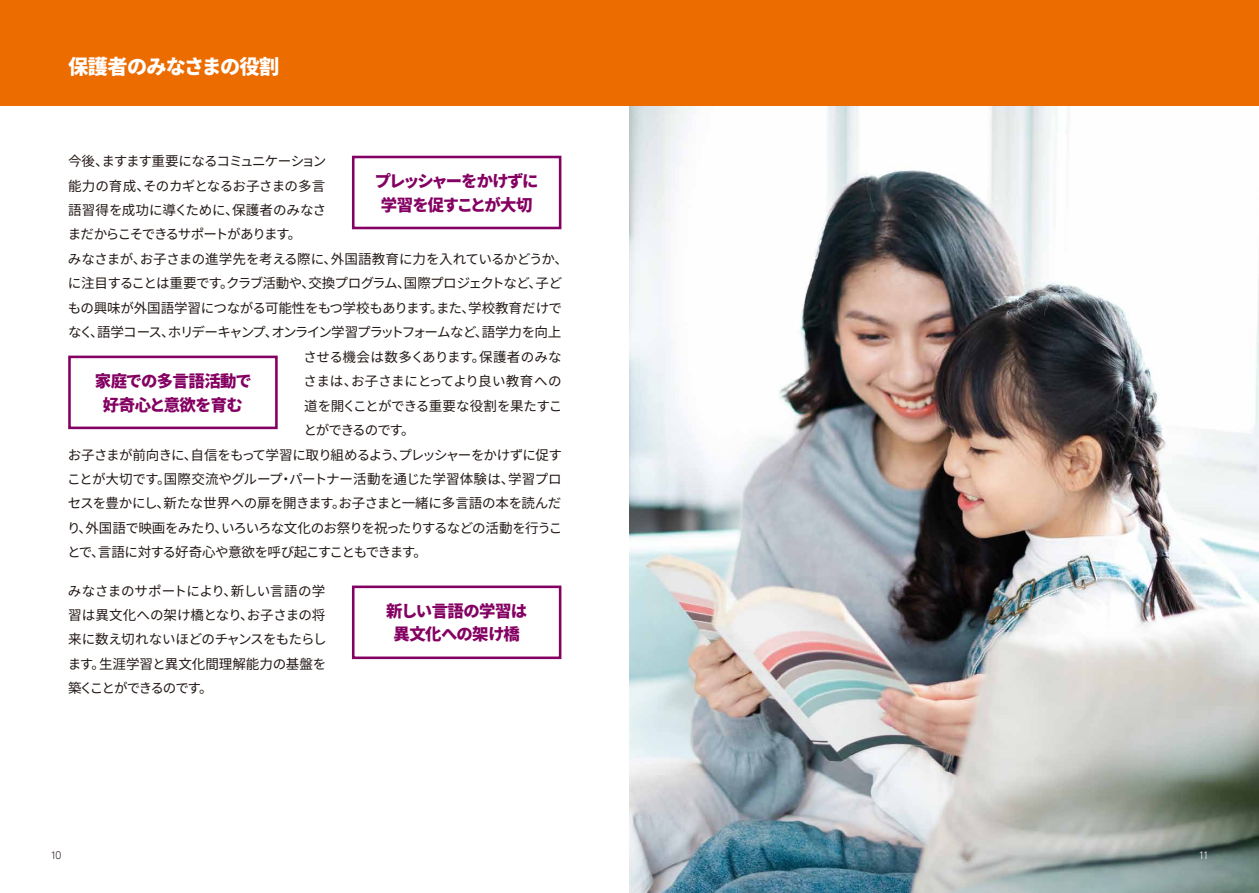
<style>
.page{position:relative;width:1259px;height:893px;background:#fff}
.page>*{position:absolute;margin:0;border:0;box-sizing:border-box;transform-origin:0 0}
.t1{font:900 20.25px "Noto Sans CJ Kjp";letter-spacing:-.04em;color:#fff}
.t2{font:900 16.35px/23.4px "Noto Sans CJ Kjp";letter-spacing:-.045em;color:#840062;text-align:center}
.t3{font:900 16.35px/23.4px "Noto Sans CJ Kjp";letter-spacing:-.085em;color:#840062;text-align:center}
.t4{font:13.5px/24.5px "Noto Sans CJ Kjp";letter-spacing:-.045em;color:#221815;text-align:justify}
.t5{font:13.5px "Noto Sans CJ Kjp";letter-spacing:-.065em;color:#221815}
.t6{font:13.5px "Noto Sans CJ Kjp";letter-spacing:-.025em;color:#221815}
.t7{font:13.5px "Noto Sans CJ Kjp";letter-spacing:-.015em;color:#221815}
.t8{font:13.5px "Noto Sans CJ Kjp";letter-spacing:-.09em;color:#221815}
.t9{font:13.5px "Noto Sans CJ Kjp";letter-spacing:-.02em;color:#221815}
.t10{font:13.5px "Noto Sans CJ Kjp";letter-spacing:-.1em;color:#221815}
.t11{font:13.5px "Noto Sans CJ Kjp";letter-spacing:-.07em;color:#221815}
.t12{font:13.5px "Noto Sans CJ Kjp";letter-spacing:-.005em;color:#221815}
.t13{font:13.5px "Noto Sans CJ Kjp";letter-spacing:.005em;color:#221815}
.t14{font:10.2px "Goethe FF Clan";color:#221815}
.t15{font:10.2px "Goethe FF Clan";color:#fff}
</style>
<div class="page">
<img style="left:629px;top:105px;width:630px;height:788px">
<div style="left:352px;top:156px;width:209px;height:73px;border:3px solid #840062"></div>
<div style="left:68px;top:356px;width:210px;height:73px;border:3px solid #840062"></div>
<div style="left:352px;top:585px;width:209px;height:74px;border:3px solid #840062"></div>
<div style="left:0;top:0;width:1259px;height:105px;background:#ed6c00"></div>
<h1 class="t1" style="left:68px;top:55px;width:213px">保護者のみなさまの役割</h1>
<p class="t11" style="left:68px;top:154px;width:260px">今後、ますます重要になるコミュニケーション</p>
<p class="t6" style="left:68px;top:178px;width:259px">能力の育成、そのカギとなるお子さまの多言</p>
<p class="t12" style="left:68px;top:202px;width:260px">語習得を成功に導くために、保護者のみなさ</p>
<p class="t10" style="left:68px;top:227px;width:235px">まだからこそできるサポートがあります。</p>
<p class="t9" style="left:68px;top:251px;width:501px">みなさまが、お子さまの進学先を考える際に、外国語教育に力を入れているかどうか、</p>
<p class="t4" style="left:68px;top:271px;width:496px">に注目することは重要です。クラブ活動や、交換プログラム、国際プロジェクトなど、子ど</p>
<p class="t6" style="left:68px;top:300px;width:495px">もの興味が外国語学習につながる可能性をもつ学校もあります。また、学校教育だけで</p>
<p class="t8" style="left:68px;top:325px;width:495px">なく、語学コース、ホリデーキャンプ、オンライン学習プラットフォームなど、語学力を向上</p>
<p class="t13" style="left:304px;top:349px;width:259px">させる機会は数多くあります。保護者のみな</p>
<p class="t7" style="left:304px;top:374px;width:259px">さまは、お子さまにとってより良い教育への</p>
<p class="t4" style="left:304px;top:394px;width:260px">道を開くことができる重要な役割を果たすこ</p>
<p class="t10" style="left:304px;top:422px;width:112px">とができるのです。</p>
<p class="t4" style="left:68px;top:443px;width:496px">お子さまが前向きに、自信をもって学習に取り組めるよう、プレッシャーをかけずに促す</p>
<p class="t7" style="left:67px;top:471px;width:496px">ことが大切です。国際交流やグループ・パートナー活動を通じた学習体験は、学習プロ</p>
<p class="t4" style="left:68px;top:491px;width:495px">セスを豊かにし、新たな世界への扉を開きます。お子さまと一緒に多言語の本を読んだ</p>
<p class="t5" style="left:67px;top:520px;width:496px">り、外国語で映画をみたり、いろいろな文化のお祭りを祝ったりするなどの活動を行うこ</p>
<p class="t5" style="left:68px;top:545px;width:361px">とで、言語に対する好奇心や意欲を呼び起こすこともできます。</p>
<p class="t4" style="left:68px;top:579px;width:260px">みなさまのサポートにより、新しい言語の学習は異文化への架け橋となり、お子さまの将来に数え切れないほどのチャンスをもたらします。生涯学習と異文化間理解能力の基盤を築くことができるのです。</p>
<p class="t3" style="left:375px;top:170px;width:165px">プレッシャーをかけずに学習を促すことが大切</p>
<p class="t2" style="left:95px;top:370px;width:158px">家庭での多言語活動で好奇心と意欲を育む</p>
<p class="t2" style="left:386px;top:600px;width:142px">新しい言語の学習は異文化への架け橋</p>
<p class="t14" style="left:51px;top:849px;width:12px">10</p>
<p class="t15" style="left:1199px;top:849px;width:10px">11</p>
</div>
